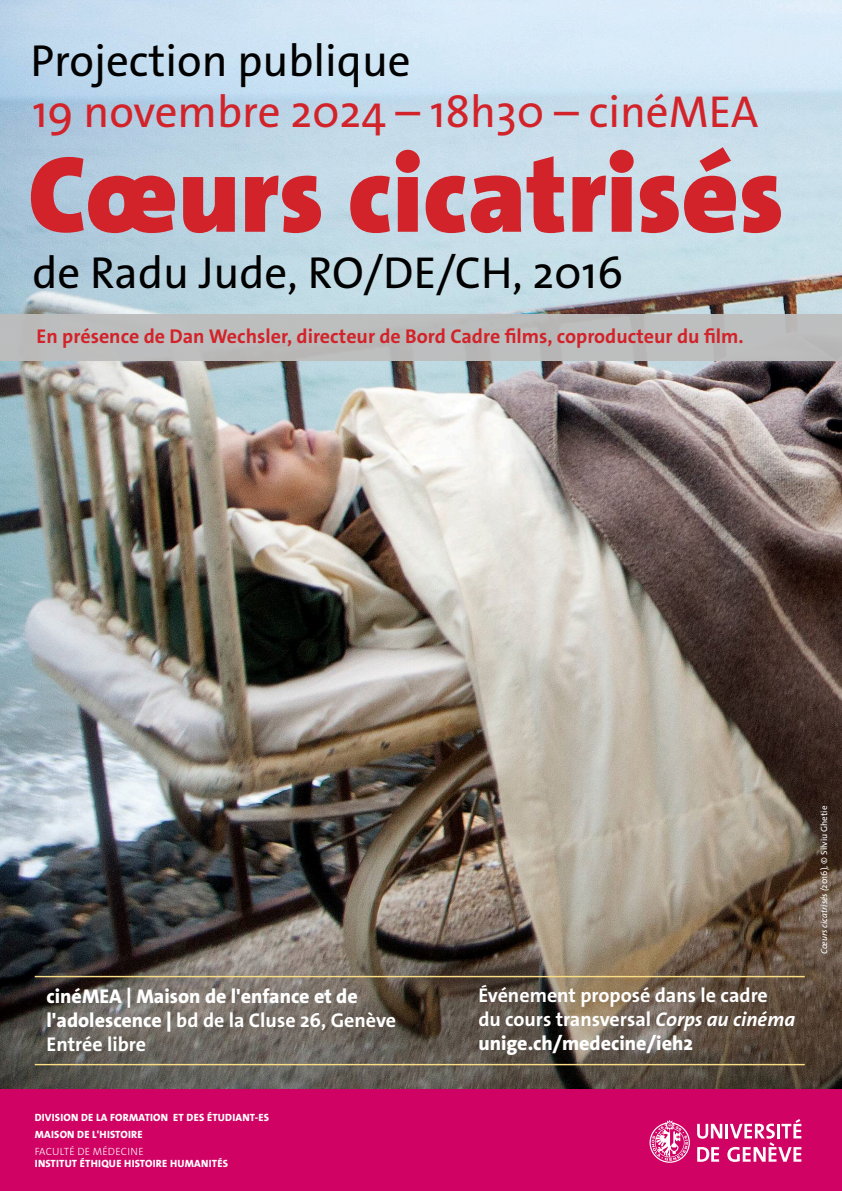
<style>
.page{position:relative;width:842px;height:1191px;background:#fff}
.page>*{position:absolute;margin:0;border:0;box-sizing:border-box;transform-origin:0 0}
.t1{font:900 110px "The Sans Os F";color:#d2232a}
.t2{font:45px "The Sans Os F";color:#000}
.t3{font:45px "The Sans Os F";color:#d2232a}
.t4{font:700 20px/24px "The Sans Os F";color:#fff}
.t5{font:800 20px/24px "The Sans Os F";color:#fff}
.t6{font:700 20px "The Sans Os F";color:#d2232a}
.t7{font:800 10.5px "The Sans Os F";letter-spacing:.02em;color:#fff}
.t8{font:300 10.5px "The Sans Os F";letter-spacing:.02em;color:#fff}
.t9{font:9px "The Sans Os F";color:#fff}
.s1{font-weight:900}
.s2{font-weight:700}
.s3{font-style:italic}
.s4{font-weight:800}
</style>
<div class="page">
<div style="left:0;top:1085px;width:842px;height:106px;background:#d00263"></div>
<svg style="left:649px;top:1119px;width:41px;height:43px"></svg>
<svg style="left:697px;top:1119px;width:104px;height:42px"></svg>
<img style="left:0;top:0;width:842px;height:1088px">
<hr style="left:35px;top:976px;width:770px;height:1px;background:#fbdf86">
<hr style="left:35px;top:1063px;width:770px;height:2px;background:#fbde86">
<div style="left:0;top:314px;width:842px;height:47px;background:#bdbdbd"></div>
<h2 class="t2" style="left:31px;top:32px;width:382px">Projection publique</h2>
<h2 class="t3" style="left:32px;top:83px;width:728px">19 novembre 2024 – 18h30 – cinéMEA</h2>
<h1 class="t1" style="left:28px;top:124px;width:757px">Cœurs cicatrisés</h1>
<h2 class="t2" style="left:32px;top:244px;width:592px">de Radu Jude, RO/DE/CH, 2016</h2>
<h3 class="t6" style="left:37px;top:323px;width:708px">En présence de Dan Wechsler, directeur de Bord Cadre films, coproducteur du film.</h3>
<h3 class="t5" style="left:47px;top:984px;width:351px">cinéMEA | Maison de l'enfance et de l'adolescence <span class="s1">|</span> <span class="s2">bd de la Cluse 26, Genève<br>Entrée libre</span></h3>
<p class="t7" style="left:35px;top:1110px;width:236px">DIVISION DE LA FORMATION ET DES ÉTUDIANT-ES</p>
<p class="t7" style="left:35px;top:1127px;width:109px">MAISON DE L'HISTOIRE</p>
<p class="t8" style="left:35px;top:1144px;width:110px">FACULTÉ DE MÉDECINE</p>
<p class="t7" style="left:35px;top:1156px;width:195px">INSTITUT ÉTHIQUE HISTOIRE HUMANITÉS</p>
<h3 class="t4" style="left:478px;top:983px;width:318px">Événement proposé dans le cadre du cours transversal <span class="s3">Corps au cinéma </span><span class="s4">unige.ch/medecine/ieh2</span></h3>
<p class="t9" style="left:818px;top:953px;width:149px;rotate:-90deg"><span class="s3">Cœurs cicatrisés (</span>2016), © Silviu Ghetie</p>
</div>
